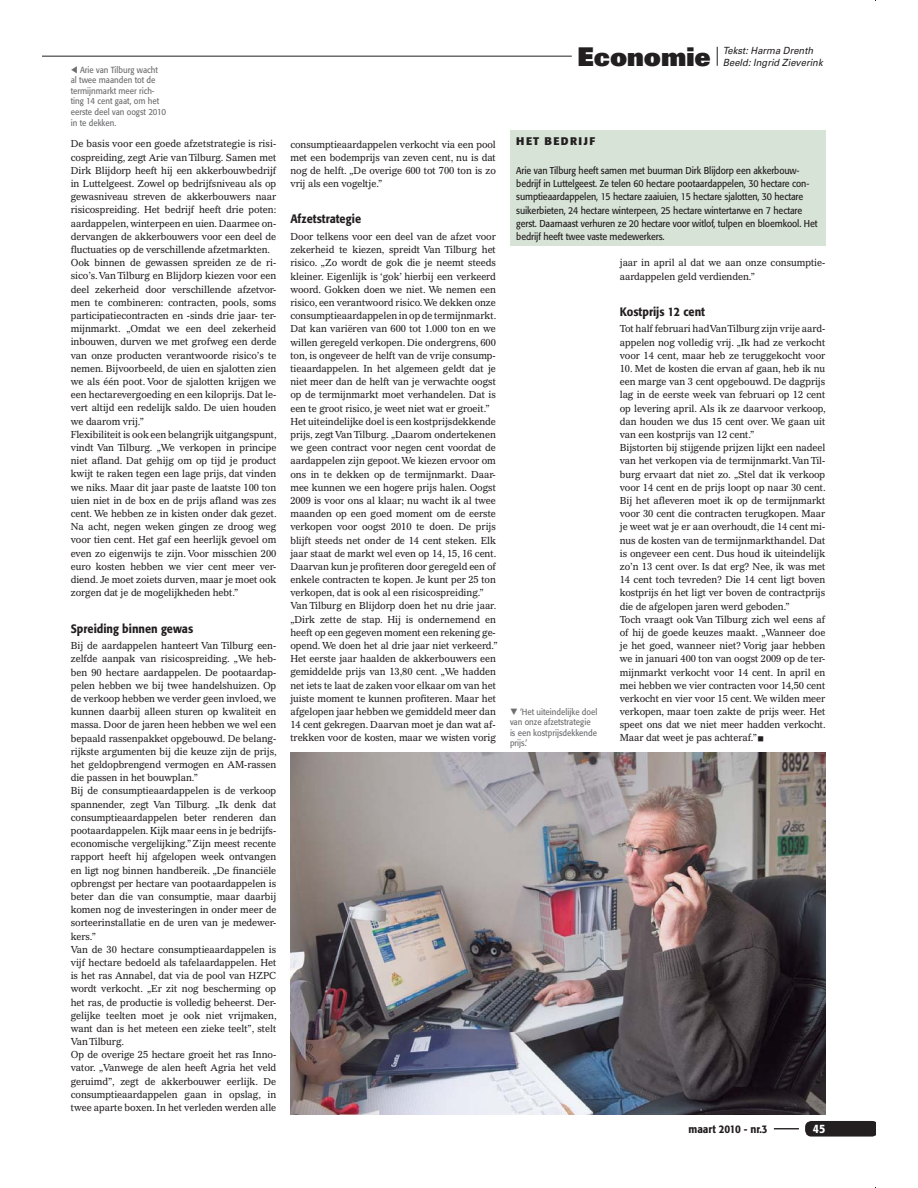
<style>
.page{position:relative;width:918px;height:1188px;background:#fff}
.page>*{position:absolute;margin:0;border:0;box-sizing:border-box;transform-origin:0 0}
.t1{font:25.8px "Univers LT Std X Black";color:#231f20}
.t2{font:500 12.15px "Formata";color:#231f20;scale:.9 1}
.t3{font:500 12.15px "Formata";color:#fff;scale:.9 1}
.t4{font:500 10.95px "Formata";color:#231f20;scale:.9 1}
.t5{font:700 10.95px "Formata";letter-spacing:.12em;color:#231f20}
.t6{font:9.9px/13.2px "Gazette LT Std";letter-spacing:-.01em;color:#231f20;scale:.95 1}
.t7{font:9.9px/13.2px "Formata";letter-spacing:-.01em;color:#231f20;scale:.9 1}
.t8{font:italic 9.9px/11.9px "Univers LT Std";color:#231f20;scale:.95 1}
.t9{font:8.85px/10.5px "Formata";color:#6d6e70;scale:.9 1}
</style>
<div class="page">
<svg style="left:805px;top:1121px;width:70px;height:16px"></svg>
<svg style="left:774px;top:1128px;width:25px;height:1px"></svg>
<hr style="left:43px;top:56px;width:529px;height:1px;background:#231f20">
<svg style="left:717px;top:47px;width:1px;height:19px"></svg>
<div style="left:510px;top:130px;width:315px;height:116px;background:#d7e3d7"></div>
<img style="left:290px;top:753px;width:535px;height:361px">
<p class="t9" style="left:71px;top:65px;width:107px">▼ Arie van Tilburg wacht al twee maanden tot de termijnmarkt meer rich&shy;ting 14 cent gaat, om het eerste deel van oogst 2010 in te dekken.</p>
<p class="t6" style="left:71px;top:138px;width:218px">De basis voor een goede afzetstrategie is risi&shy;cospreiding, zegt Arie van Tilburg. Samen met Dirk Blijdorp heeft hij een akkerbouwbedrijf in Luttelgeest. Zowel op bedrijfsniveau als op gewasniveau streven de akkerbouwers naar risicospreiding. Het bedrijf heeft drie poten: aardappelen, winterpeen en uien. Daarmee on&shy;dervangen de akkerbouwers voor een deel de fluctuaties op de verschillende afzetmarkten.<br>Ook binnen de gewassen spreiden ze de ri&shy;sico’s. Van Tilburg en Blijdorp kiezen voor een deel zekerheid door verschillende afzetvor&shy;men te combineren: contracten, pools, soms participatiecontracten en -sinds drie jaar- ter&shy;mijnmarkt. „Omdat we een deel zekerheid inbouwen, durven we met grofweg een derde van onze producten verantwoorde risico’s te nemen. Bijvoorbeeld, de uien en sjalotten zien we als één poot. Voor de sjalotten krijgen we een hectarevergoeding en een kiloprijs. Dat le&shy;vert altijd een redelijk saldo. De uien houden we daarom vrij.”<br>Flexibiliteit is ook een belangrijk uitgangspunt, vindt Van Tilburg. „We verkopen in principe niet afland. Dat gehijg om op tijd je product kwijt te raken tegen een lage prijs, dat vinden we niks. Maar dit jaar paste de laatste 100 ton uien niet in de box en de prijs afland was zes cent. We hebben ze in kisten onder dak gezet.<br>Na acht, negen weken gingen ze droog weg voor tien cent. Het gaf een heerlijk gevoel om even zo eigenwijs te zijn. Voor misschien 200 euro kosten hebben we vier cent meer ver&shy;diend. Je moet zoiets durven, maar je moet ook zorgen dat je de mogelijkheden hebt.”</p>
<p class="t2" style="left:71px;top:623px;width:138px">Spreiding binnen gewas</p>
<p class="t6" style="left:71px;top:640px;width:218px">Bij de aardappelen hanteert Van Tilburg een&shy;zelfde aanpak van risicospreiding. „We heb&shy;ben 90 hectare aardappelen. De pootaardap&shy;pelen hebben we bij twee handelshuizen. Op de verkoop hebben we verder geen invloed, we kunnen daarbij alleen sturen op kwaliteit en massa. Door de jaren heen hebben we wel een bepaald rassenpakket opgebouwd. De belang&shy;rijkste argumenten bij die keuze zijn de prijs, het geldopbrengend vermogen en AM-rassen die passen in het bouwplan.”<br>Bij de consumptieaardappelen is de verkoop spannender, zegt Van Tilburg. „Ik denk dat consumptieaardappelen beter renderen dan pootaardappelen. Kijk maar eens in je bedrijfs&shy;economische vergelijking.” Zijn meest recente rapport heeft hij afgelopen week ontvangen en ligt nog binnen handbereik. „De financiële opbrengst per hectare van pootaardappelen is beter dan die van consumptie, maar daarbij komen nog de investeringen in onder meer de sorteerinstallatie en de uren van je medewer&shy;kers.”<br>Van de 30 hectare consumptieaardappelen is vijf hectare bedoeld als tafelaardappelen. Het is het ras Annabel, dat via de pool van HZPC wordt verkocht. „Er zit nog bescherming op het ras, de productie is volledig beheerst. Der&shy;gelijke teelten moet je ook niet vrijmaken, want dan is het meteen een zieke teelt”, stelt Van Tilburg.<br>Op de overige 25 hectare groeit het ras Inno&shy;vator. „Vanwege de alen heeft Agria het veld geruimd”, zegt de akkerbouwer eerlijk. De consumptieaardappelen gaan in opslag, in twee aparte boxen. In het verleden werden alle</p>
<h1 class="t1" style="left:577px;top:47px;width:135px">Economie</h1>
<p class="t8" style="left:723px;top:45px;width:107px">Tekst: Harma Drenth<br>Beeld: Ingrid Zieverink</p>
<p class="t6" style="left:290px;top:139px;width:218px;text-align:justify">consumptieaardappelen verkocht via een pool met een bodemprijs van zeven cent, nu is dat nog de helft. „De overige 600 tot 700 ton is zo vrij als een vogeltje.”</p>
<p class="t2" style="left:290px;top:214px;width:80px">Afzetstrategie</p>
<p class="t6" style="left:290px;top:231px;width:220px">Door telkens voor een deel van de afzet voor zekerheid te kiezen, spreidt Van Tilburg het risico. „Zo wordt de gok die je neemt steeds kleiner. Eigenlijk is ‘gok’ hierbij een verkeerd woord. Gokken doen we niet. We nemen een risico, een verantwoord risico. We dekken onze consumptieaardappelen in op de termijnmarkt.<br>Dat kan variëren van 600 tot 1.000 ton en we willen geregeld verkopen. Die ondergrens, 600 ton, is ongeveer de helft van de vrije consump&shy;tieaardappelen. In het algemeen geldt dat je niet meer dan de helft van je verwachte oogst op de termijnmarkt moet verhandelen. Dat is een te groot risico, je weet niet wat er groeit.” Het uiteindelijke doel is een kostprijsdekkende prijs, zegt Van Tilburg. „Daarom ondertekenen we geen contract voor negen cent voordat de aardappelen zijn gepoot. We kiezen ervoor om ons in te dekken op de termijnmarkt. Daar&shy;mee kunnen we een hogere prijs halen. Oogst 2009 is voor ons al klaar; nu wacht ik al twee maanden op een goed moment om de eerste verkopen voor oogst 2010 te doen. De prijs blijft steeds net onder de 14 cent steken. Elk jaar staat de markt wel even op 14, 15, 16 cent.<br>Daarvan kun je profiteren door geregeld een of enkele contracten te kopen. Je kunt per 25 ton verkopen, dat is ook al een risicospreiding.” Van Tilburg en Blijdorp doen het nu drie jaar. „Dirk zette de stap. Hij is ondernemend en heeft op een gegeven moment een rekening ge&shy;opend. We doen het al drie jaar niet verkeerd.” Het eerste jaar haalden de akkerbouwers een gemiddelde prijs van 13,80 cent. „We hadden net iets te laat de zaken voor elkaar om van het juiste moment te kunnen profiteren. Maar het afgelopen jaar hebben we gemiddeld meer dan 14 cent gekregen. Daarvan moet je dan wat af&shy;trekken voor de kosten, maar we wisten vorig</p>
<p class="t5" style="left:516px;top:136px;width:80px">HET BEDRIJF</p>
<p class="t7" style="left:516px;top:165px;width:336px">Arie van Tilburg heeft samen met buurman Dirk Blijdorp een akkerbouw&shy;bedrijf in Luttelgeest. Ze telen 60 hectare pootaardappelen, 30 hectare con&shy;sumptieaardappelen, 15 hectare zaaiuien, 15 hectare sjalotten, 30 hectare suikerbieten, 24 hectare winterpeen, 25 hectare wintertarwe en 7 hectare gerst. Daarnaast verhuren ze 20 hectare voor witlof, tulpen en bloemkool. Het bedrijf heeft twee vaste medewerkers.</p>
<p class="t6" style="left:620px;top:257px;width:218px">jaar in april al dat we aan onze consumptie&shy;aardappelen geld verdienden.”</p>
<p class="t2" style="left:620px;top:306px;width:96px">Kostprijs 12 cent</p>
<p class="t6" style="left:620px;top:323px;width:218px;text-align:justify">Tot half februari had Van Tilburg zijn vrije aard&shy;appelen nog volledig vrij. „Ik had ze verkocht voor 14 cent, maar heb ze teruggekocht voor</p>
<p class="t6" style="left:620px;top:363px;width:218px">10. Met de kosten die ervan af gaan, heb ik nu een marge van 3 cent opgebouwd. De dagprijs lag in de eerste week van februari op 12 cent op levering april. Als ik ze daarvoor verkoop, dan houden we dus 15 cent over. We gaan uit van een kostprijs van 12 cent.”<br>Bijstorten bij stijgende prijzen lijkt een nadeel van het verkopen via de termijnmarkt. Van Til&shy;burg ervaart dat niet zo. „Stel dat ik verkoop voor 14 cent en de prijs loopt op naar 30 cent.<br>Bij het afleveren moet ik op de termijnmarkt voor 30 cent die contracten terugkopen. Maar je weet wat je er aan overhoudt, die 14 cent mi&shy;nus de kosten van de termijnmarkthandel. Dat is ongeveer een cent. Dus houd ik uiteindelijk zo’n 13 cent over. Is dat erg? Nee, ik was met 14 cent toch tevreden? Die 14 cent ligt boven kostprijs én het ligt ver boven de contractprijs die de afgelopen jaren werd geboden.”<br>Toch vraagt ook Van Tilburg zich wel eens af of hij de goede keuzes maakt. „Wanneer doe je het goed, wanneer niet? Vorig jaar hebben we in januari 400 ton van oogst 2009 op de ter&shy;mijnmarkt verkocht voor 14 cent. In april en mei hebben we vier contracten voor 14,50 cent verkocht en vier voor 15 cent. We wilden meer verkopen, maar toen zakte de prijs weer. Het speet ons dat we niet meer hadden verkocht.<br>Maar dat weet je pas achteraf.” ■</p>
<p class="t9" style="left:510px;top:707px;width:99px">❑ ‘Het uiteindelijke doel van onze afzetstrategie is een kostprijsdekkende prijs.’</p>
<p class="t4" style="left:688px;top:1124px;width:90px">maart 2010 - nr.3</p>
<p class="t3" style="left:813px;top:1123px;width:16px">45</p>
</div>
